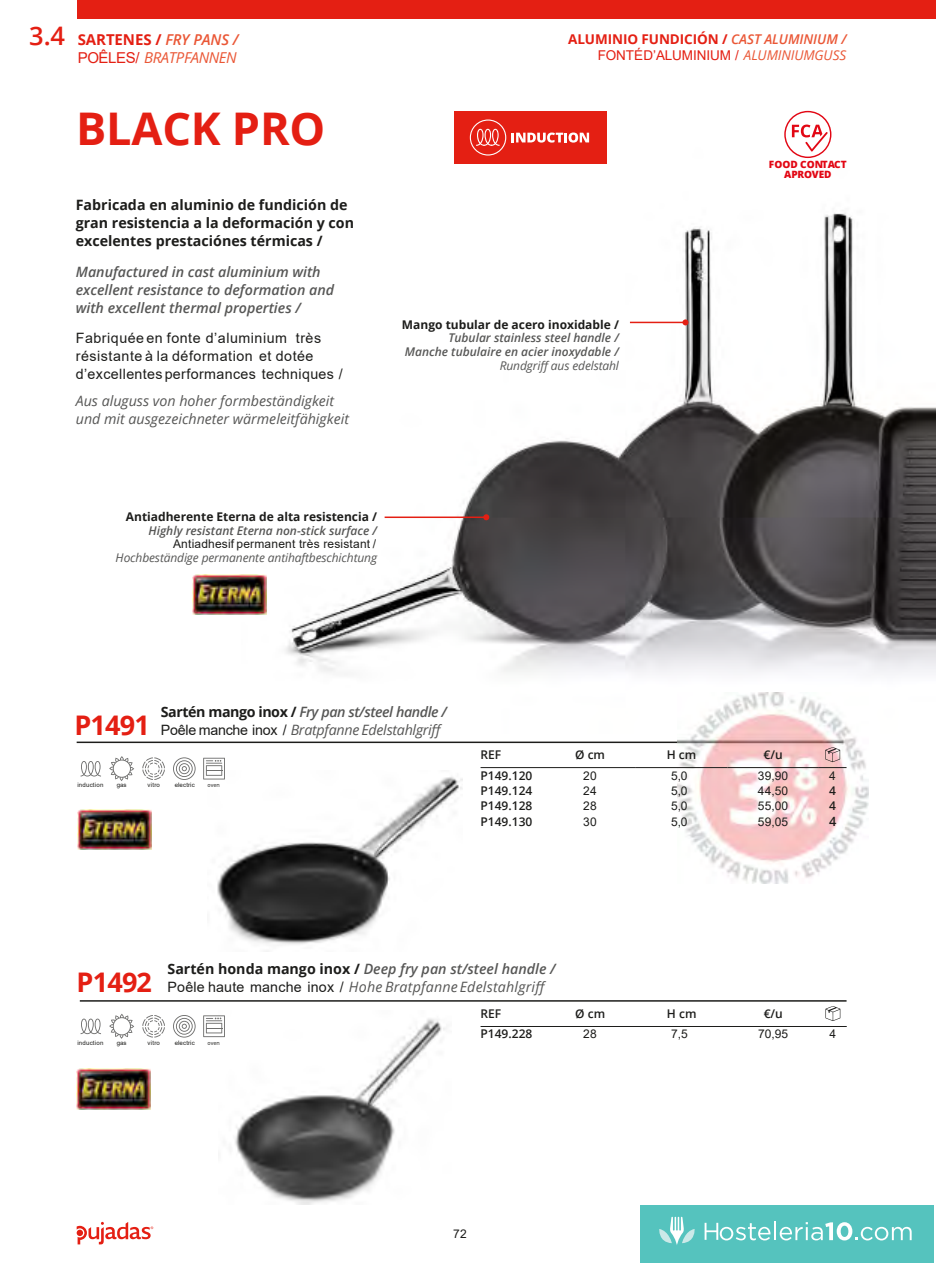
<style>
.page{position:relative;width:936px;height:1264px;background:#fff}
.page>*{position:absolute;margin:0;border:0;box-sizing:border-box;transform-origin:0 0}
.t1{font:700 45px "Open Sans";letter-spacing:-.005em;color:#e41f13}
.t2{font:600 25.5px "Open Sans";color:#e41f13}
.t3{font:italic 15px/18px "Open Sans";letter-spacing:-.025em;color:#ea5736}
.t4{font:italic 14.25px/18px "Open Sans";color:#575756}
.t5{font:14.25px/18px "Arial";letter-spacing:.035em;color:#1d1d1b}
.t6{font:italic 600 14.25px/18px "Open Sans";color:#575756}
.t7{font:700 14.25px/18px "Open Sans";color:#1d1d1b}
.t8{font:italic 14.25px/18px "Open Sans";letter-spacing:-.02em;color:#575756;text-align:right}
.t9{font:700 13.5px "Open Sans";letter-spacing:-.005em;color:#e41f13}
.t10{font:13.5px "Arial";letter-spacing:-.01em;color:#e41f13}
.t11{font:600 12.75px "Open Sans";color:#1d1d1b}
.t12{font:italic 600 12px/13.5px "Open Sans";color:#575756;text-align:right}
.t13{font:12px "Arial";letter-spacing:.015em;color:#1d1d1b}
.t14{font:700 12px "Open Sans";color:#1d1d1b}
.t15{font:600 12px "Open Sans";color:#1d1d1b}
.t16{font:italic 12px "Open Sans";letter-spacing:-.01em;color:#575756}
.t17{font:800 10.05px/10.1px "Open Sans";color:#e20714;text-align:center}
.t18{font:6.15px "Arial";letter-spacing:.03em;color:#1d1d1b}
.t19{font:6.15px "DIN Pro";letter-spacing:-.02em;color:#1d1d1b}
.s1{font-weight:700;font-style:normal;color:#e41f13}
.s2{font-weight:600}
.s3{font-family:"Arial";font-style:normal;color:#e41f13}
.s4{font-weight:600;font-style:italic;color:#ea5736}
.s5{font-family:"Open Sans";font-style:italic;color:#ea5736}
.s6{font-weight:700;font-style:normal;color:#1d1d1b}
.s7{font-weight:700;font-style:normal;font-size:27px;color:#e41f13}
.s8{font-family:"Arial";font-style:normal;color:#1d1d1b}
</style>
<div class="page">
<img style="left:242px;top:134px;width:694px;height:539px">
<img style="left:208px;top:776px;width:254px;height:169px">
<img style="left:219px;top:1018px;width:227px;height:186px">
<hr style="left:77px;top:741px;width:766px;height:2px;background:#1d1d1b">
<hr style="left:80px;top:1000px;width:766px;height:1px;background:#1d1d1b">
<img style="left:77px;top:809px;width:74px;height:40px">
<img style="left:192px;top:574px;width:74px;height:40px">
<img style="left:77px;top:1068px;width:74px;height:41px">
<svg style="left:784px;top:111px;width:47px;height:47px"></svg>
<hr style="left:630px;top:321px;width:55px;height:2px;background:#e41f13">
<svg style="left:682px;top:319px;width:6px;height:6px"></svg>
<hr style="left:384px;top:516px;width:102px;height:2px;background:#e41f13">
<svg style="left:483px;top:514px;width:6px;height:6px"></svg>
<svg style="left:173px;top:757px;width:23px;height:22px"></svg>
<svg style="left:142px;top:757px;width:23px;height:22px"></svg>
<svg style="left:81px;top:761px;width:20px;height:15px"></svg>
<svg style="left:109px;top:756px;width:25px;height:25px"></svg>
<svg style="left:203px;top:757px;width:22px;height:22px"></svg>
<svg style="left:173px;top:1015px;width:23px;height:22px"></svg>
<svg style="left:142px;top:1015px;width:23px;height:22px"></svg>
<svg style="left:81px;top:1018px;width:20px;height:16px"></svg>
<svg style="left:109px;top:1013px;width:25px;height:25px"></svg>
<svg style="left:203px;top:1015px;width:22px;height:22px"></svg>
<div style="left:454px;top:111px;width:153px;height:52px;background:#e41f13"></div>
<svg style="left:470px;top:119px;width:119px;height:36px"></svg>
<div style="left:78px;top:0;width:858px;height:19px;background:#e41f13"></div>
<hr style="left:480px;top:767px;width:156px;height:1px;background:#1d1d1b">
<img style="left:677px;top:692px;width:192px;height:191px">
<hr style="left:636px;top:767px;width:91px;height:1px;background:#1d1d1b">
<hr style="left:727px;top:767px;width:92px;height:1px;background:#1d1d1b">
<svg style="left:819px;top:747px;width:27px;height:21px"></svg>
<hr style="left:480px;top:1026px;width:366px;height:1px;background:#1d1d1b">
<svg style="left:825px;top:1006px;width:15px;height:14px"></svg>
<svg style="left:77px;top:1221px;width:76px;height:23px"></svg>
<div style="left:640px;top:1205px;width:293px;height:57px;background:#55c3be"></div>
<svg style="left:704px;top:1221px;width:207px;height:19px"></svg>
<svg style="left:659px;top:1216px;width:36px;height:29px"></svg>
<h2 class="t2" style="left:29px;top:26px;width:37px">3.4</h2>
<p class="t3" style="left:78px;top:32px;width:162px"><span class="s1">SARTENES /</span> <span class="s2">FRY PANS /<br></span><span class="s3">POÊLES/</span> BRATPFANNEN</p>
<h1 class="t1" style="left:76px;top:111px;width:250px">BLACK PRO</h1>
<p class="t7" style="left:76px;top:197px;width:280px">Fabricada en aluminio de fundición de gran resistencia a la deformación y con excelentes prestaciónes térmicas /</p>
<p class="t6" style="left:76px;top:264px;width:260px">Manufactured in cast aluminium with excellent resistance to deformation and with excellent thermal properties /</p>
<p class="t5" style="left:76px;top:330px;width:268px">Fabriquée en fonte d’aluminium très résistante à la déformation et dotée d’excellentesperformances techniques /</p>
<p class="t4" style="left:76px;top:393px;width:275px">Aus aluguss von hoher formbeständigkeit und mit ausgezeichneter wärmeleitfähigkeit</p>
<p class="t9" style="left:568px;top:33px;width:280px">ALUMINIO FUNDICIÓN / <span class="s4">CAST ALUMINIUM /</span></p>
<p class="t10" style="left:597px;top:50px;width:250px">FONTÉD’ALUMINIUM / <span class="s5">ALUMINIUMGUSS</span></p>
<p class="t14" style="left:402px;top:320px;width:218px">Mango tubular de acero inoxidable /</p>
<p class="t12" style="left:405px;top:332px;width:216px">Tubular stainless steel handle /<br>Manche tubulaire en acier inoxydable /</p>
<p class="t16" style="left:500px;top:360px;width:121px">Rundgriffaus edelstahl</p>
<p class="t17" style="left:769px;top:160px;width:79px">FOOD CONTACT<br>APROVED</p>
<p class="t14" style="left:126px;top:512px;width:253px">Antiadherente Eterna de alta resistencia /</p>
<p class="t12" style="left:148px;top:525px;width:230px">Highly resistant Eterna non-stick surface /</p>
<p class="t13" style="left:173px;top:539px;width:204px">Antiadhesif permanent très resistant /</p>
<p class="t16" style="left:116px;top:552px;width:263px">Hochbeständige permanente antihaftbeschichtung</p>
<p class="t8" style="left:74px;top:704px;width:374px"><span class="s6">Sartén mango inox /</span> <span class="s2">Fry pan st/steel handle /<br></span><span class="s7">P1491</span> <span class="s8">Poêle manche inox /</span> Bratpfanne Edelstahlgriff</p>
<p class="t18" style="left:77px;top:782px;width:28px">induction</p>
<p class="t18" style="left:117px;top:782px;width:11px">gas</p>
<p class="t18" style="left:148px;top:782px;width:14px">vitro</p>
<p class="t18" style="left:175px;top:782px;width:22px">electric</p>
<p class="t19" style="left:208px;top:782px;width:14px">oven</p>
<p class="t15" style="left:480px;top:750px;width:22px">REF</p>
<p class="t15" style="left:575px;top:750px;width:31px">Ø cm</p>
<p class="t15" style="left:667px;top:750px;width:31px">H cm</p>
<p class="t15" style="left:763px;top:750px;width:21px">€/u</p>
<p class="t15" style="left:480px;top:770px;width:53px">P149.120</p>
<p class="t13" style="left:583px;top:771px;width:15px">20</p>
<p class="t13" style="left:671px;top:771px;width:18px">5,0</p>
<p class="t13" style="left:758px;top:771px;width:32px">39,90</p>
<p class="t13" style="left:829px;top:771px;width:8px">4</p>
<p class="t15" style="left:480px;top:786px;width:53px">P149.124</p>
<p class="t13" style="left:583px;top:786px;width:15px">24</p>
<p class="t13" style="left:671px;top:786px;width:18px">5,0</p>
<p class="t13" style="left:758px;top:786px;width:32px">44,50</p>
<p class="t15" style="left:829px;top:786px;width:8px">4</p>
<p class="t15" style="left:480px;top:801px;width:53px">P149.128</p>
<p class="t13" style="left:583px;top:801px;width:15px">28</p>
<p class="t13" style="left:671px;top:801px;width:18px">5,0</p>
<p class="t13" style="left:758px;top:801px;width:32px">55,00</p>
<p class="t15" style="left:829px;top:801px;width:8px">4</p>
<p class="t15" style="left:480px;top:816px;width:53px">P149.130</p>
<p class="t13" style="left:583px;top:817px;width:15px">30</p>
<p class="t13" style="left:671px;top:817px;width:18px">5,0</p>
<p class="t13" style="left:758px;top:817px;width:32px">59,05</p>
<p class="t11" style="left:829px;top:816px;width:9px">4</p>
<p class="t4" style="left:77px;top:960px;width:480px;text-indent:91px"><span class="s6">Sartén honda mango inox /</span> <span class="s2">Deep fry pan st/steel handle /<br></span><span class="s7">P1492</span> <span class="s8">Poêle haute manche inox /</span> Hohe Bratpfanne Edelstahlgriff</p>
<p class="t18" style="left:77px;top:1039px;width:28px">induction</p>
<p class="t18" style="left:117px;top:1039px;width:11px">gas</p>
<p class="t18" style="left:148px;top:1039px;width:14px">vitro</p>
<p class="t18" style="left:175px;top:1039px;width:22px">electric</p>
<p class="t19" style="left:208px;top:1039px;width:14px">oven</p>
<p class="t15" style="left:480px;top:1008px;width:22px">REF</p>
<p class="t15" style="left:575px;top:1008px;width:31px">Ø cm</p>
<p class="t15" style="left:667px;top:1008px;width:31px">H cm</p>
<p class="t15" style="left:763px;top:1008px;width:21px">€/u</p>
<p class="t15" style="left:480px;top:1029px;width:53px">P149.228</p>
<p class="t13" style="left:583px;top:1029px;width:15px">28</p>
<p class="t13" style="left:671px;top:1029px;width:18px">7,5</p>
<p class="t13" style="left:758px;top:1029px;width:32px">70,95</p>
<p class="t13" style="left:829px;top:1029px;width:8px">4</p>
<p class="t13" style="left:453px;top:1228px;width:15px">72</p>
</div>
